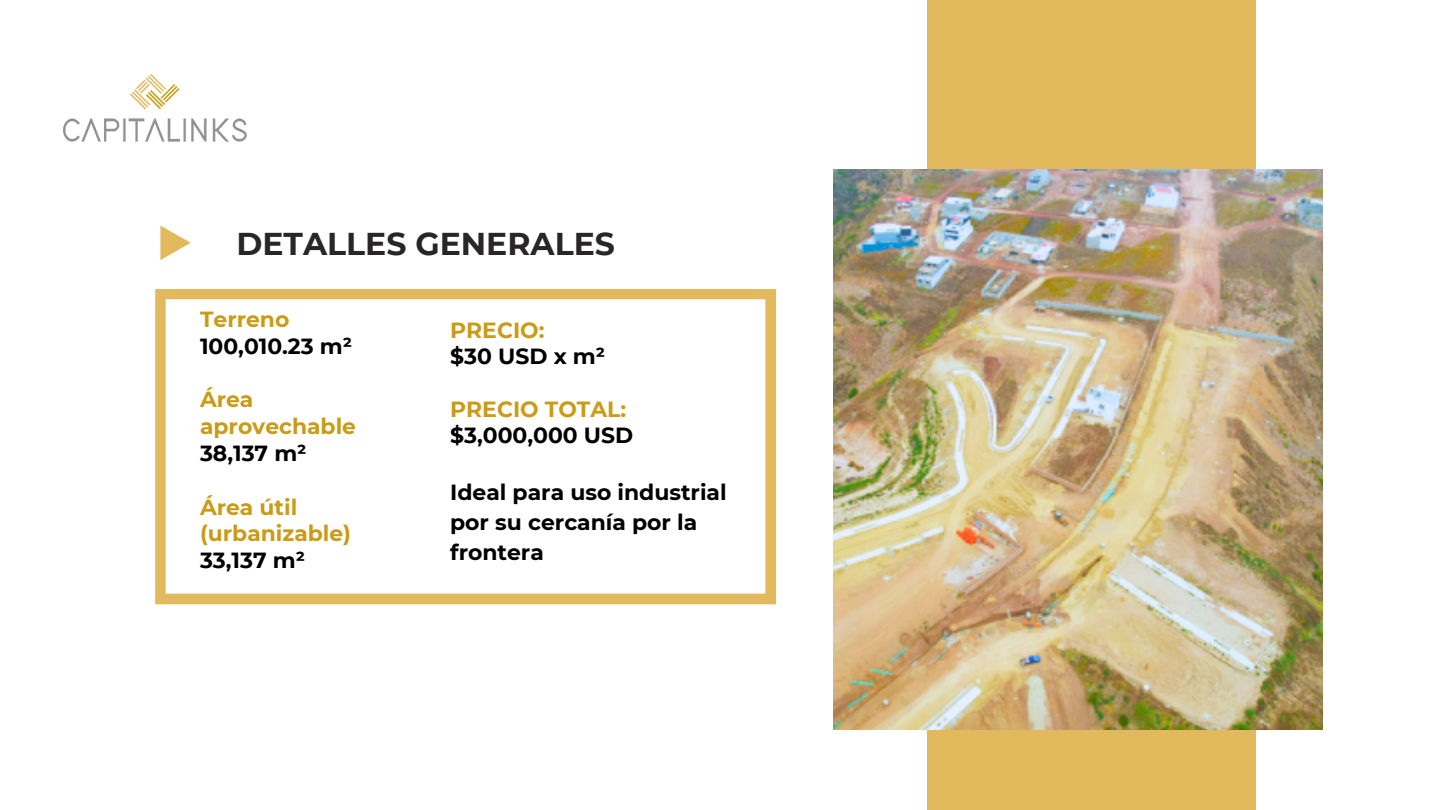
<style>
.page{position:relative;width:1440px;height:810px;background:#fff}
.page>*{position:absolute;margin:0;border:0;box-sizing:border-box;transform-origin:0 0}
.t1{font:700 31.5px "Montserrat";color:#282626}
.t2{font:700 21.9px/30px "Montserrat";color:#000}
.t3{font:700 21.9px "Montserrat";color:#c99b17}
.t4{font:700 21.8px/26.8px "Montserrat";color:#c99b17}
.t5{font:700 21.8px "Montserrat";color:#000}
</style>
<div class="page">
<div style="left:927px;top:0;width:329px;height:810px;background:#e3b95e"></div>
<svg style="left:155px;top:289px;width:621px;height:315px"></svg>
<svg style="left:160px;top:226px;width:31px;height:34px"></svg>
<img style="left:63px;top:73px;width:184px;height:69px">
<img style="left:833px;top:170px;width:490px;height:559px">
<p class="t1" style="left:236px;top:225px;width:380px">DETALLES GENERALES</p>
<h1 class="t4" style="left:200px;top:306px;width:91px">Terreno</h1>
<p class="t5" style="left:200px;top:333px;width:154px">100,010.23 m²</p>
<p class="t4" style="left:200px;top:386px;width:158px">Área aprovechable</p>
<p class="t5" style="left:200px;top:440px;width:108px">38,137 m²</p>
<p class="t4" style="left:200px;top:493px;width:153px">Área útil (urbanizable)</p>
<p class="t5" style="left:200px;top:547px;width:107px">33,137 m²</p>
<h2 class="t3" style="left:450px;top:317px;width:96px">PRECIO:</h2>
<p class="t2" style="left:450px;top:341px;width:157px">$30 USD x m²</p>
<p class="t3" style="left:450px;top:395px;width:177px">PRECIO TOTAL:</p>
<p class="t2" style="left:450px;top:420px;width:185px">$3,000,000 USD</p>
<p class="t2" style="left:450px;top:477px;width:278px">Ideal para uso industrial</p>
<p class="t2" style="left:450px;top:507px;width:249px">por su cercanía por la frontera</p>
</div>
